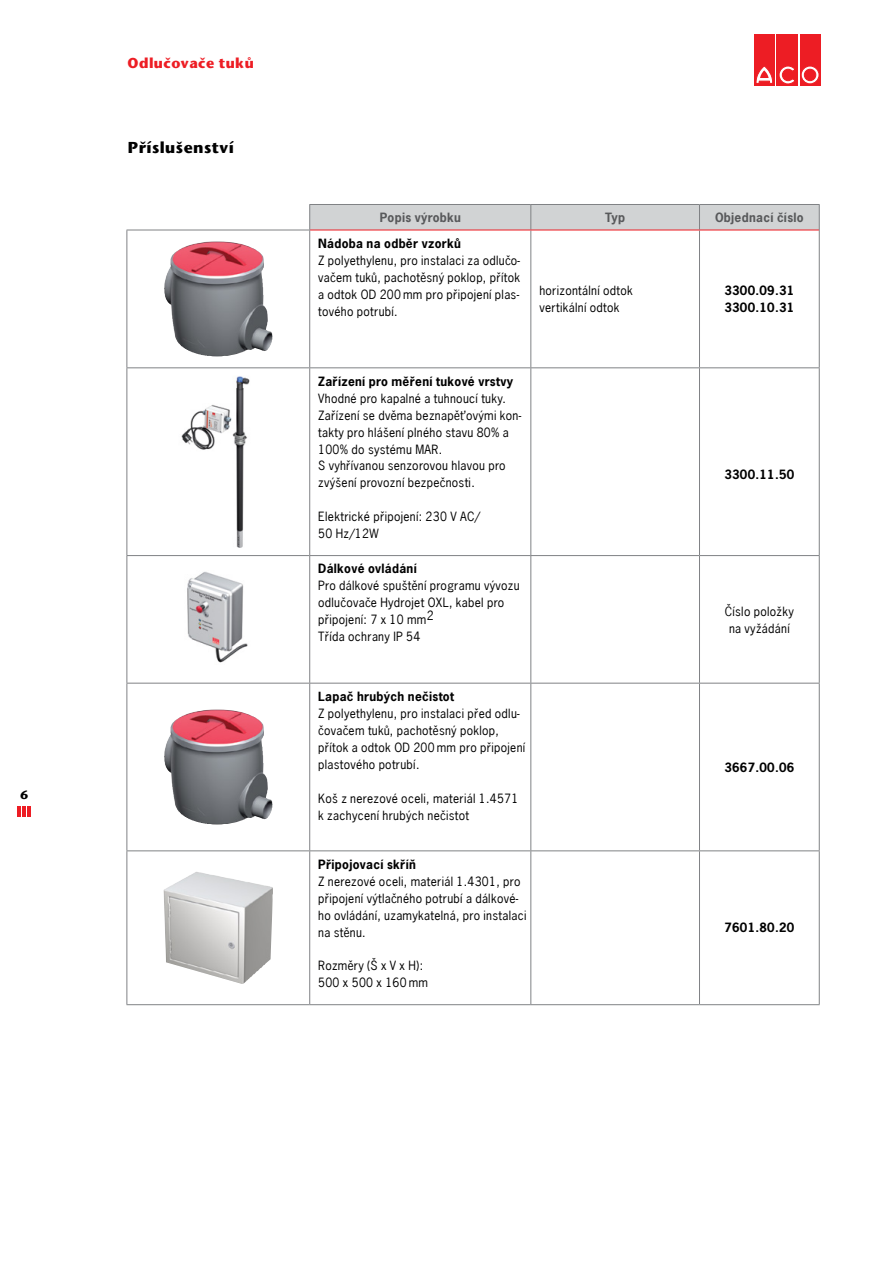
<style>
.page{position:relative;width:893px;height:1263px;background:#fff}
.page>*{position:absolute;margin:0;border:0;box-sizing:border-box;transform-origin:0 0}
.t1{font:700 15.75px "Stone Sans";letter-spacing:.03em;color:#000}
.t2{font:700 14.25px "Stone Sans";letter-spacing:.03em;color:#ed1d24}
.t3{font:12px/17px "News Gothic";letter-spacing:.025em;color:#000}
.t4{font:700 12px/17px "News Gothic";letter-spacing:.025em;color:#000}
.t5{font:700 12px "News Gothic";letter-spacing:.025em;color:#58595b}
.t6{font:700 12px "Stone Sans";color:#000}
</style>
<div class="page">
<hr style="left:17px;top:806px;width:4px;height:10px;background:#ed1d24">
<hr style="left:22px;top:806px;width:4px;height:10px;background:#ed1d24">
<hr style="left:27px;top:806px;width:4px;height:10px;background:#ed1d24">
<div style="left:754px;top:35px;width:21px;height:51px;background:#ed1d24"></div>
<svg style="left:756px;top:66px;width:17px;height:17px"></svg>
<div style="left:777px;top:35px;width:21px;height:51px;background:#ed1d24"></div>
<svg style="left:779px;top:66px;width:15px;height:18px"></svg>
<div style="left:800px;top:35px;width:20px;height:51px;background:#ed1d24"></div>
<svg style="left:801px;top:66px;width:18px;height:18px"></svg>
<div style="left:801px;top:66px;width:18px;height:18px;border:1px solid #ed1d24;border-radius:50%"></div>
<div style="left:804px;top:69px;width:12px;height:12px;background:#ed1d24;border-radius:50%"></div>
<div style="left:804px;top:69px;width:12px;height:12px;border:1px solid #ed1d24;border-radius:50%"></div>
<hr style="left:126px;top:230px;width:184px;height:1px;background:#808285">
<hr style="left:126px;top:230px;width:1px;height:137px;background:#808285">
<hr style="left:309px;top:230px;width:1px;height:137px;background:#808285">
<hr style="left:530px;top:230px;width:1px;height:137px;background:#808285">
<hr style="left:699px;top:230px;width:1px;height:137px;background:#808285">
<hr style="left:819px;top:230px;width:1px;height:137px;background:#808285">
<hr style="left:126px;top:367px;width:184px;height:1px;background:#808285">
<hr style="left:126px;top:368px;width:1px;height:187px;background:#808285">
<hr style="left:310px;top:367px;width:221px;height:1px;background:#808285">
<hr style="left:309px;top:368px;width:1px;height:187px;background:#808285">
<hr style="left:531px;top:367px;width:168px;height:1px;background:#808285">
<hr style="left:530px;top:368px;width:1px;height:187px;background:#808285">
<hr style="left:699px;top:367px;width:121px;height:1px;background:#808285">
<hr style="left:699px;top:368px;width:1px;height:187px;background:#808285">
<hr style="left:819px;top:368px;width:1px;height:187px;background:#808285">
<hr style="left:126px;top:555px;width:184px;height:1px;background:#808285">
<hr style="left:126px;top:556px;width:1px;height:127px;background:#808285">
<hr style="left:310px;top:555px;width:221px;height:1px;background:#808285">
<hr style="left:309px;top:556px;width:1px;height:127px;background:#808285">
<hr style="left:531px;top:555px;width:168px;height:1px;background:#808285">
<hr style="left:530px;top:556px;width:1px;height:127px;background:#808285">
<hr style="left:699px;top:555px;width:121px;height:1px;background:#808285">
<hr style="left:699px;top:556px;width:1px;height:127px;background:#808285">
<hr style="left:819px;top:556px;width:1px;height:127px;background:#808285">
<hr style="left:126px;top:683px;width:184px;height:1px;background:#808285">
<hr style="left:126px;top:683px;width:1px;height:167px;background:#808285">
<hr style="left:310px;top:683px;width:221px;height:1px;background:#808285">
<hr style="left:309px;top:683px;width:1px;height:167px;background:#808285">
<hr style="left:531px;top:683px;width:168px;height:1px;background:#808285">
<hr style="left:530px;top:683px;width:1px;height:167px;background:#808285">
<hr style="left:699px;top:683px;width:121px;height:1px;background:#808285">
<hr style="left:699px;top:683px;width:1px;height:167px;background:#808285">
<hr style="left:819px;top:683px;width:1px;height:167px;background:#808285">
<hr style="left:126px;top:850px;width:184px;height:1px;background:#808285">
<hr style="left:126px;top:851px;width:1px;height:153px;background:#808285">
<hr style="left:310px;top:850px;width:221px;height:1px;background:#808285">
<hr style="left:309px;top:851px;width:1px;height:153px;background:#808285">
<hr style="left:531px;top:850px;width:168px;height:1px;background:#808285">
<hr style="left:530px;top:851px;width:1px;height:153px;background:#808285">
<hr style="left:699px;top:850px;width:121px;height:1px;background:#808285">
<hr style="left:699px;top:851px;width:1px;height:153px;background:#808285">
<hr style="left:819px;top:851px;width:1px;height:153px;background:#808285">
<hr style="left:126px;top:1004px;width:184px;height:1px;background:#808285">
<hr style="left:310px;top:1004px;width:221px;height:1px;background:#808285">
<hr style="left:531px;top:1004px;width:168px;height:1px;background:#808285">
<hr style="left:699px;top:1004px;width:121px;height:1px;background:#808285">
<div style="left:309px;top:205px;width:511px;height:25px;background:#d1d3d4"></div>
<hr style="left:309px;top:204px;width:222px;height:1px;background:#808285">
<hr style="left:531px;top:204px;width:168px;height:1px;background:#808285">
<hr style="left:699px;top:204px;width:121px;height:1px;background:#808285">
<hr style="left:310px;top:230px;width:221px;height:1px;background:#ed1d24">
<hr style="left:531px;top:230px;width:168px;height:1px;background:#ed1d24">
<hr style="left:699px;top:230px;width:120px;height:1px;background:#ed1d24">
<img style="left:164px;top:243px;width:109px;height:113px">
<img style="left:181px;top:376px;width:69px;height:172px">
<img style="left:187px;top:571px;width:61px;height:92px">
<img style="left:164px;top:709px;width:109px;height:115px">
<img style="left:164px;top:872px;width:109px;height:112px">
<p class="t6" style="left:20px;top:788px;width:9px">6</p>
<p class="t2" style="left:128px;top:55px;width:128px">Odlučovače tuků</p>
<h1 class="t1" style="left:128px;top:138px;width:107px">Příslušenství</h1>
<p class="t5" style="left:380px;top:209px;width:83px">Popis výrobku</p>
<p class="t5" style="left:605px;top:209px;width:22px">Typ</p>
<p class="t5" style="left:715px;top:209px;width:90px">Objednací číslo</p>
<p class="t4" style="left:318px;top:235px;width:144px">Nádoba na odběr vzorků</p>
<p class="t3" style="left:318px;top:252px;width:203px;text-align:justify">Z polyethylenu, pro instalaci za odlučo&shy;vačem tuků, pachotěsný poklop, přítok a odtok OD 200 mm pro připojení plas&shy;tového potrubí.</p>
<p class="t3" style="left:539px;top:282px;width:95px">horizontální odtok vertikální odtok</p>
<p class="t4" style="left:724px;top:282px;width:71px">3300.09.31<br>3300.10.31</p>
<p class="t4" style="left:318px;top:372px;width:196px">Zařízení pro měření tukové vrstvy</p>
<p class="t3" style="left:318px;top:389px;width:205px">Vhodné pro kapalné a tuhnoucí tuky.<br>Zařízení se dvěma beznapěťovými kon&shy;takty pro hlášení plného stavu 80% a<br>100% do systému MAR.<br>S vyhřívanou senzorovou hlavou pro zvýšení provozní bezpečnosti.</p>
<p class="t3" style="left:318px;top:508px;width:163px">Elektrické připojení: 230 V AC/<br>50 Hz/12W</p>
<p class="t4" style="left:318px;top:560px;width:100px">Dálkové ovládání</p>
<p class="t3" style="left:318px;top:577px;width:203px">Pro dálkové spuštění programu vývozu odlučovače Hydrojet OXL, kabel pro připojení: 7 x 10 mm2<br>Třída ochrany IP 54</p>
<p class="t4" style="left:318px;top:688px;width:137px">Lapač hrubých nečistot</p>
<p class="t3" style="left:318px;top:705px;width:209px">Z polyethylenu, pro instalaci před odlu&shy;čovačem tuků, pachotěsný poklop, přítok a odtok OD 200 mm pro připojení plastového potrubí.</p>
<p class="t3" style="left:318px;top:790px;width:202px">Koš z nerezové oceli, materiál 1.4571 k zachycení hrubých nečistot</p>
<p class="t4" style="left:318px;top:855px;width:99px">Připojovací skříň</p>
<p class="t3" style="left:318px;top:872px;width:210px">Z nerezové oceli, materiál 1.4301, pro připojení výtlačného potrubí a dálkové&shy;ho ovládání, uzamykatelná, pro instalaci na stěnu.</p>
<p class="t3" style="left:318px;top:957px;width:111px">Rozměry (Š x V x H):<br>500 x 500 x 160 mm</p>
<p class="t4" style="left:724px;top:466px;width:71px">3300.11.50</p>
<p class="t3" style="left:725px;top:602px;width:71px;text-align:center">Číslo položky na vyžádání</p>
<p class="t4" style="left:724px;top:758px;width:71px">3667.00.06</p>
<p class="t4" style="left:724px;top:919px;width:71px">7601.80.20</p>
</div>
